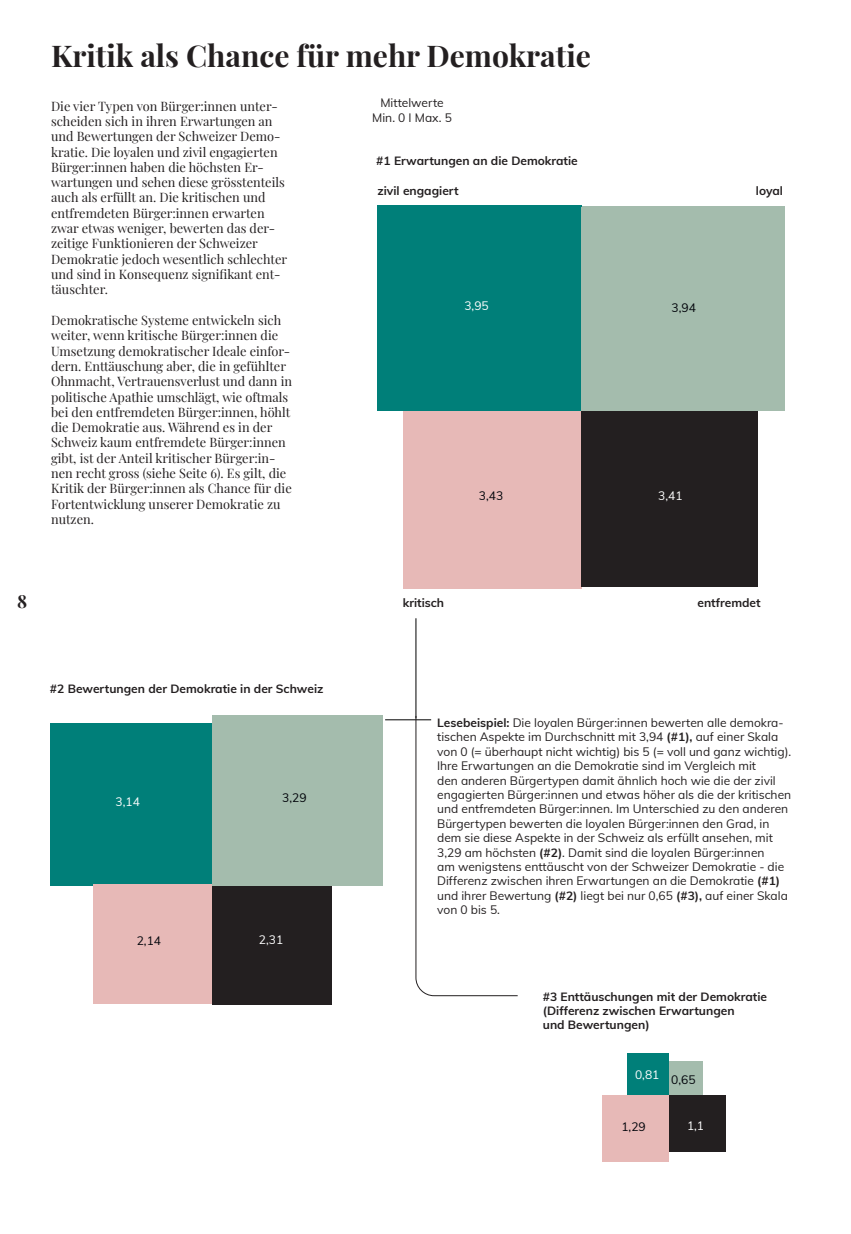
<style>
.page{position:relative;width:851px;height:1234px;background:#fff}
.page>*{position:absolute;margin:0;border:0;box-sizing:border-box;transform-origin:0 0}
.t1{font:700 30px "Playfair Display";color:#231f20}
.t2{font:700 18px "Playfair Display";color:#231f20}
.t3{font:12.75px/15.3px "Playfair Display";color:#231f20}
.t4{font:12px/14.4px "Muli";color:#231f20;text-align:center}
.t5{font:700 12px/14.4px "Muli";color:#231f20}
.t6{font:12px "Muli";color:#01040a}
.t7{font:12px "Muli";color:#fff}
.s1{font-weight:700}
</style>
<div class="page">
<div style="left:403px;top:410px;width:178px;height:178px;background:#e7b9b7"></div>
<div style="left:581px;top:410px;width:176px;height:176px;background:#231f20"></div>
<div style="left:377px;top:207px;width:204px;height:204px;background:#007f79"></div>
<div style="left:581px;top:207px;width:204px;height:204px;background:#a4bcad"></div>
<div style="left:626px;top:1052px;width:42px;height:42px;background:#007f79"></div>
<div style="left:668px;top:1061px;width:34px;height:33px;background:#a4bcad"></div>
<div style="left:602px;top:1094px;width:66px;height:67px;background:#e7b9b7"></div>
<div style="left:668px;top:1094px;width:57px;height:57px;background:#231f20"></div>
<div style="left:50px;top:723px;width:162px;height:162px;background:#007f79"></div>
<div style="left:93px;top:884px;width:119px;height:119px;background:#e7b9b7"></div>
<div style="left:212px;top:884px;width:120px;height:119px;background:#231f20"></div>
<div style="left:212px;top:715px;width:170px;height:170px;background:#a4bcad"></div>
<hr style="left:415px;top:618px;width:1px;height:100px;background:#000">
<hr style="left:385px;top:719px;width:46px;height:1px;background:#000">
<svg style="left:415px;top:715px;width:103px;height:281px"></svg>
<h1 class="t1" style="left:51px;top:32px;width:541px">Kritik als Chance für mehr Demokratie</h1>
<p class="t3" style="left:51px;top:97px;width:237px">Die vier Typen von Bürger:innen unter&shy;scheiden sich in ihren Erwartungen an und Bewertungen der Schweizer Demo&shy;kratie. Die loyalen und zivil engagierten Bürger:innen haben die höchsten Er&shy;wartungen und sehen diese grösstenteils auch als erfüllt an. Die kritischen und entfremdeten Bürger:innen erwarten zwar etwas weniger, bewerten das der&shy;zeitige Funktionieren der Schweizer Demokratie jedoch wesentlich schlechter und sind in Konsequenz signifikant ent&shy;täuschter.</p>
<p class="t3" style="left:51px;top:311px;width:242px">Demokratische Systeme entwickeln sich weiter, wenn kritische Bürger:innen die Umsetzung demokratischer Ideale einfor&shy;dern. Enttäuschung aber, die in gefühlter Ohnmacht, Vertrauensverlust und dann in politische Apathie umschlägt, wie oftmals bei den entfremdeten Bürger:innen, höhlt die Demokratie aus. Während es in der Schweiz kaum entfremdete Bürger:innen gibt, ist der Anteil kritischer Bürger:in&shy;nen recht gross (siehe Seite 6). Es gilt, die Kritik der Bürger:innen als Chance für die Fortentwicklung unserer Demokratie zu nutzen.</p>
<p class="t4" style="left:372px;top:95px;width:81px">Mittelwerte<br>Min. 0 I Max. 5</p>
<p class="t5" style="left:376px;top:152px;width:203px">#1 Erwartungen an die Demokratie</p>
<p class="t5" style="left:377px;top:182px;width:83px">zivil engagiert</p>
<p class="t7" style="left:464px;top:296px;width:26px">3,95</p>
<p class="t6" style="left:479px;top:487px;width:26px">3,43</p>
<p class="t6" style="left:671px;top:299px;width:26px">3,94</p>
<p class="t5" style="left:755px;top:183px;width:29px">loyal</p>
<p class="t7" style="left:658px;top:487px;width:26px">3,41</p>
<h2 class="t2" style="left:17px;top:586px;width:12px">8</h2>
<p class="t5" style="left:403px;top:594px;width:43px">kritisch</p>
<p class="t5" style="left:697px;top:594px;width:65px">entfremdet</p>
<p class="t5" style="left:50px;top:680px;width:275px">#2 Bewertungen der Demokratie in der Schweiz</p>
<p class="t7" style="left:116px;top:793px;width:26px">3,14</p>
<p class="t6" style="left:137px;top:931px;width:26px">2,14</p>
<p class="t6" style="left:282px;top:789px;width:26px">3,29</p>
<p class="t7" style="left:259px;top:930px;width:26px">2,31</p>
<p class="t4" style="left:437px;top:714px;width:355px;text-align:left"><span class="s1">Lesebeispiel:</span> Die loyalen Bürger:innen bewerten alle demokra&shy;tischen Aspekte im Durchschnitt mit 3,94 <span class="s1">(#1),</span> auf einer Skala von 0 (= überhaupt nicht wichtig) bis 5 (= voll und ganz wichtig).<br>Ihre Erwartungen an die Demokratie sind im Vergleich mit<br>den anderen Bürgertypen damit ähnlich hoch wie die der zivil engagierten Bürger:innen und etwas höher als die der kritischen und entfremdeten Bürger:innen. Im Unterschied zu den anderen Bürgertypen bewerten die loyalen Bürger:innen den Grad, in dem sie diese Aspekte in der Schweiz als erfüllt ansehen, mit 3,29 am höchsten <span class="s1">(#2)</span>. Damit sind die loyalen Bürger:innen<br>am wenigstens enttäuscht von der Schweizer Demokratie - die Differenz zwischen ihren Erwartungen an die Demokratie <span class="s1">(#1) </span>und ihrer Bewertung <span class="s1">(#2)</span> liegt bei nur 0,65 <span class="s1">(#3),</span> auf einer Skala von 0 bis 5.</p>
<p class="t5" style="left:542px;top:988px;width:226px">#3 Enttäuschungen mit der Demokratie (Differenz zwischen Erwartungen<br>und Bewertungen)</p>
<p class="t7" style="left:635px;top:1065px;width:26px">0,81</p>
<p class="t6" style="left:671px;top:1070px;width:26px">0,65</p>
<p class="t6" style="left:621px;top:1117px;width:26px">1,29</p>
<p class="t7" style="left:687px;top:1116px;width:19px">1,1</p>
</div>
